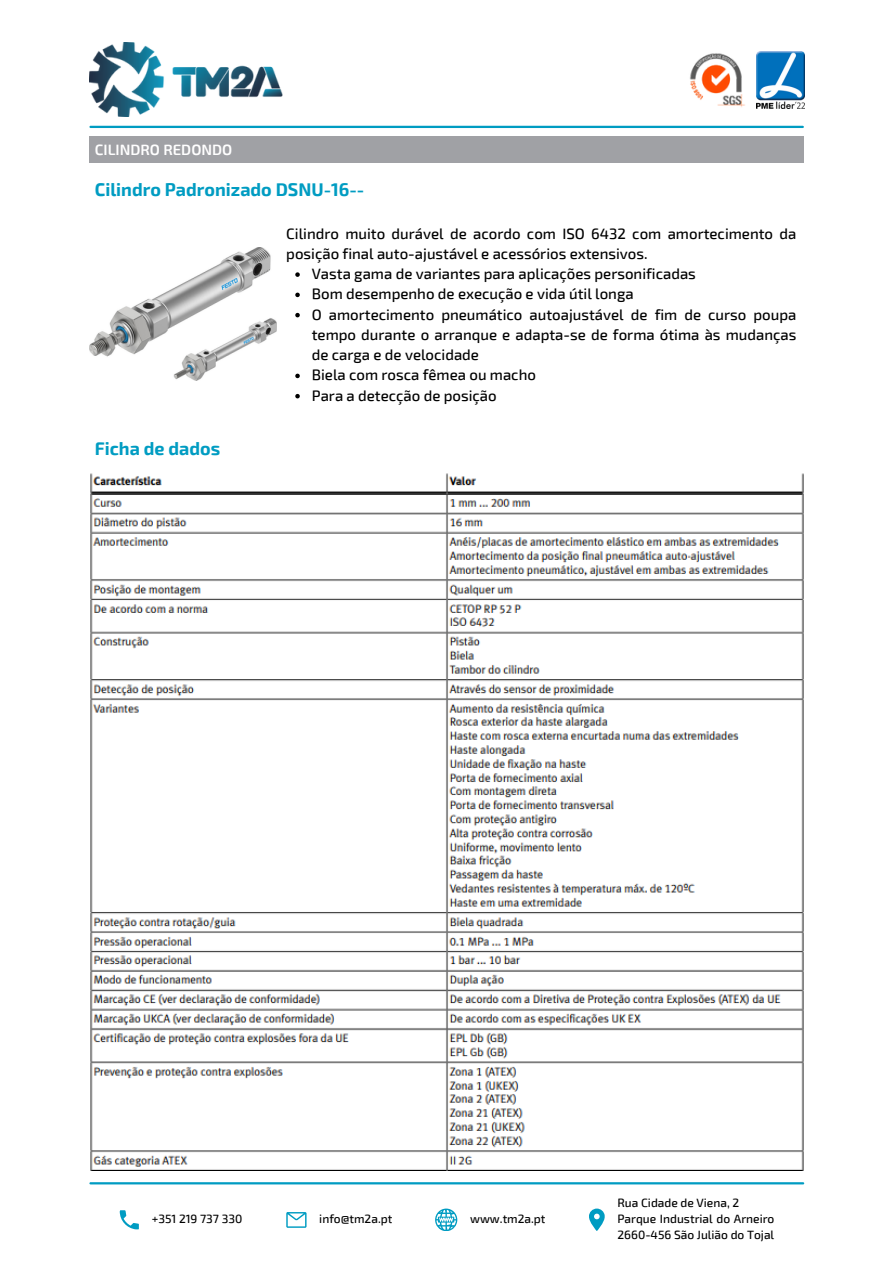
<style>
.page{position:relative;width:894px;height:1264px;background:#fff}
.page>*{position:absolute;margin:0;border:0;box-sizing:border-box;transform-origin:0 0}
.t1{font:700 18px "Exo 2";color:#009cc2}
.t2{font:500 15px/20.2px "Exo 2";color:#000}
.t3{font:600 15px "Exo 2";color:#fff}
.t4{font:500 12px/15.8px "Exo 2";color:#000}
</style>
<div class="page">
<hr style="left:90px;top:126px;width:712px;height:2px;background:#009cc2">
<div style="left:90px;top:136px;width:713px;height:26px;background:#a0a1a5"></div>
<img style="left:756px;top:52px;width:48px;height:56px">
<img style="left:89px;top:43px;width:194px;height:74px">
<img style="left:690px;top:53px;width:55px;height:54px">
<svg style="left:120px;top:1210px;width:19px;height:19px"></svg>
<svg style="left:286px;top:1212px;width:20px;height:15px"></svg>
<svg style="left:435px;top:1208px;width:22px;height:22px"></svg>
<svg style="left:589px;top:1208px;width:15px;height:22px"></svg>
<hr style="left:90px;top:1182px;width:712px;height:2px;background:#009cc2">
<img style="left:89px;top:248px;width:187px;height:132px">
<img style="left:90px;top:473px;width:713px;height:697px">
<svg style="left:295px;top:272px;width:5px;height:5px"></svg>
<svg style="left:295px;top:292px;width:5px;height:5px"></svg>
<svg style="left:295px;top:313px;width:5px;height:4px"></svg>
<svg style="left:295px;top:373px;width:5px;height:5px"></svg>
<svg style="left:295px;top:394px;width:5px;height:4px"></svg>
<h1 class="t3" style="left:95px;top:140px;width:139px">CILINDRO REDONDO</h1>
<p class="t1" style="left:95px;top:177px;width:271px">Cilindro Padronizado DSNU-16--</p>
<p class="t1" style="left:95px;top:437px;width:127px">Ficha de dados</p>
<p class="t2" style="left:286px;top:222px;width:511px">Cilindro muito durável de acordo com ISO 6432 com amortecimento da posição final auto-ajustável e acessórios extensivos.</p>
<p class="t2" style="left:312px;top:263px;width:385px">Vasta gama de variantes para aplicações personificadas</p>
<h1 class="t2" style="left:312px;top:283px;width:323px">Bom desempenho de execução e vida útil longa</h1>
<p class="t2" style="left:312px;top:303px;width:486px;text-align:justify">O amortecimento pneumático autoajustável de fim de curso poupa tempo durante o arranque e adapta-se de forma ótima às mudanças de carga e de velocidade</p>
<p class="t2" style="left:312px;top:364px;width:226px">Biela com rosca fêmea ou macho</p>
<p class="t2" style="left:312px;top:384px;width:186px">Para a detecção de posição</p>
<p class="t4" style="left:152px;top:1210px;width:92px">+351 219 737 330</p>
<h3 class="t4" style="left:319px;top:1210px;width:75px">info@tm2a.pt</h3>
<p class="t4" style="left:470px;top:1210px;width:77px">www.tm2a.pt</p>
<p class="t4" style="left:617px;top:1194px;width:123px">Rua Cidade de Viena, 2</p>
<p class="t4" style="left:617px;top:1210px;width:158px">Parque Industrial do Arneiro<br>2660-456 São Julião do Tojal</p>
</div>
